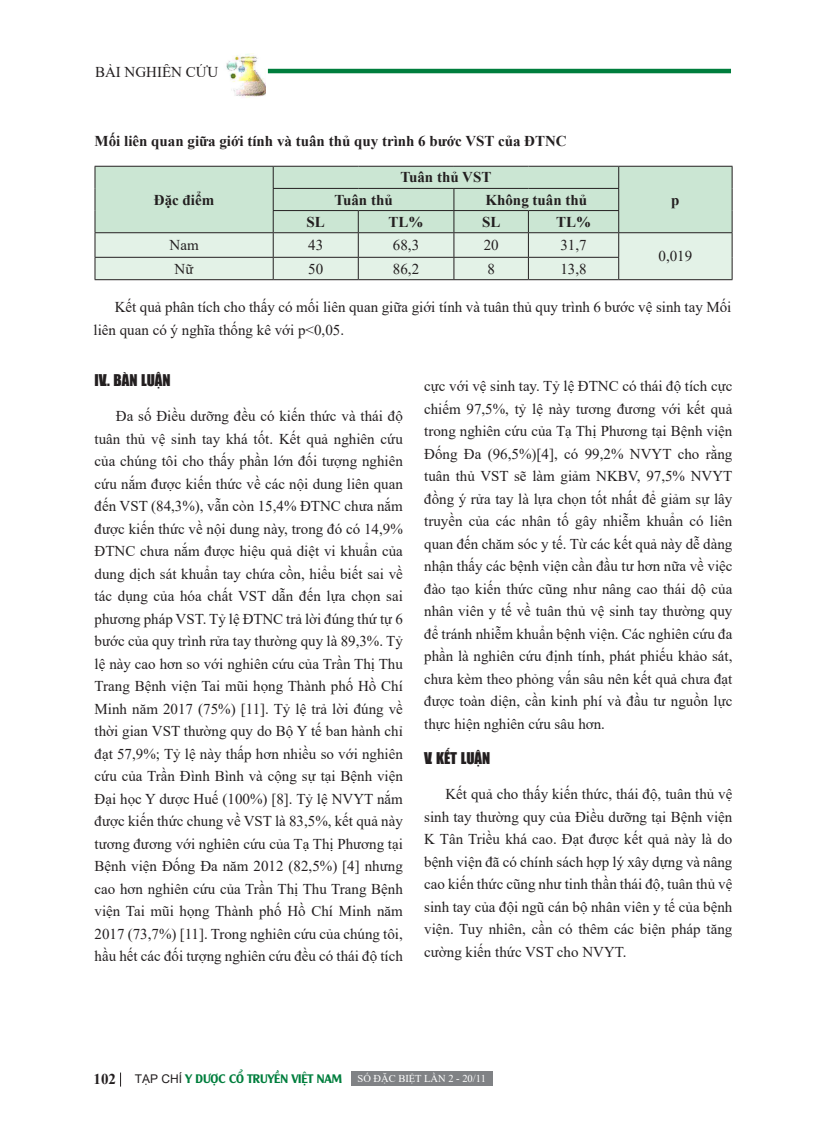
<style>
.page{position:relative;width:825px;height:1144px;background:#fff}
.page>*{position:absolute;margin:0;border:0;box-sizing:border-box;transform-origin:0 0}
.t1{font:15px/22.5px "Times New Roman";color:#231f20;text-align:justify}
.t2{font:700 15px "Times New Roman";color:#231f20}
.t3{font:15px "UTM Impact";color:#231f20}
.t4{font:12px "UTM Alexander";color:#007e3d}
.t5{font:10.5px "Times New Roman";color:#fff}
.s1{font-family:"Arial";color:#231f20}
</style>
<div class="page">
<hr style="left:268px;top:69px;width:463px;height:4px;background:#007e3d">
<div style="left:94px;top:63px;width:147px;height:19px;border:2px solid #fff;border-radius:6px"></div>
<img style="left:223px;top:54px;width:42px;height:44px">
<div style="left:351px;top:1071px;width:141px;height:14px;background:#808285"></div>
<svg style="left:120px;top:1072px;width:1px;height:14px"></svg>
<hr style="left:95px;top:166px;width:178px;height:1px;background:#231f20">
<hr style="left:273px;top:166px;width:85px;height:1px;background:#231f20">
<hr style="left:358px;top:166px;width:96px;height:1px;background:#231f20">
<hr style="left:454px;top:166px;width:74px;height:1px;background:#231f20">
<hr style="left:528px;top:166px;width:91px;height:1px;background:#231f20">
<hr style="left:619px;top:166px;width:113px;height:1px;background:#231f20">
<svg style="left:95px;top:167px;width:638px;height:113px;background:#cee3d4"></svg>
<hr style="left:95px;top:279px;width:178px;height:1px;background:#231f20">
<hr style="left:273px;top:279px;width:85px;height:1px;background:#231f20">
<hr style="left:358px;top:279px;width:96px;height:1px;background:#231f20">
<hr style="left:454px;top:279px;width:74px;height:1px;background:#231f20">
<hr style="left:528px;top:279px;width:91px;height:1px;background:#231f20">
<p class="t1" style="left:95px;top:61px;width:125px">BÀI NGHIÊN CỨU</p>
<p class="t2" style="left:95px;top:130px;width:474px">Mối liên quan giữa giới tính và tuân thủ quy trình 6 bước VST của ĐTNC</p>
<p class="t2" style="left:154px;top:189px;width:62px">Đặc điểm</p>
<p class="t2" style="left:400px;top:167px;width:92px">Tuân thủ VST</p>
<p class="t2" style="left:334px;top:189px;width:60px">Tuân thủ</p>
<p class="t2" style="left:485px;top:189px;width:103px">Không tuân thủ</p>
<p class="t2" style="left:671px;top:189px;width:10px">p</p>
<p class="t2" style="left:307px;top:211px;width:20px">SL</p>
<p class="t2" style="left:389px;top:211px;width:37px">TL%</p>
<p class="t2" style="left:482px;top:211px;width:20px">SL</p>
<p class="t2" style="left:556px;top:211px;width:37px">TL%</p>
<p class="t1" style="left:170px;top:233px;width:31px">Nam</p>
<p class="t1" style="left:308px;top:233px;width:16px">43</p>
<p class="t1" style="left:393px;top:233px;width:28px">68,3</p>
<p class="t1" style="left:484px;top:233px;width:16px">20</p>
<p class="t1" style="left:560px;top:233px;width:28px">31,7</p>
<p class="t1" style="left:658px;top:245px;width:35px">0,019</p>
<p class="t1" style="left:175px;top:257px;width:20px">Nữ</p>
<p class="t1" style="left:308px;top:257px;width:16px">50</p>
<p class="t1" style="left:393px;top:257px;width:28px">86,2</p>
<p class="t1" style="left:487px;top:257px;width:9px">8</p>
<p class="t1" style="left:560px;top:257px;width:28px">13,8</p>
<p class="t1" style="left:94px;top:296px;width:639px;text-indent:21px">Kết quả phân tích cho thấy có mối liên quan giữa giới tính và tuân thủ quy trình 6 bước vệ sinh tay Mối liên quan có ý nghĩa thống kê với p&lt;0,05.</p>
<p class="t3" style="left:95px;top:369px;width:78px">IV.. BÀN LUẬN</p>
<p class="t1" style="left:95px;top:405px;width:310px;text-indent:21px">Đa số Điều dưỡng đều có kiến thức và thái độ tuân thủ vệ sinh tay khá tốt. Kết quả nghiên cứu của chúng tôi cho thấy phần lớn đối tượng nghiên cứu nắm được kiến thức về các nội dung liên quan đến VST (84,3%), vẫn còn 15,4% ĐTNC chưa nắm được kiến thức về nội dung này, trong đó có 14,9% ĐTNC chưa nắm được hiệu quả diệt vi khuẩn của dung dịch sát khuẩn tay chứa cồn, hiểu biết sai về tác dụng của hóa chất VST dẫn đến lựa chọn sai phương pháp VST. Tỷ lệ ĐTNC trả lời đúng thứ tự 6 bước của quy trình rửa tay thường quy là 89,3%. Tỷ lệ này cao hơn so với nghiên cứu của Trần Thị Thu Trang Bệnh viện Tai mũi họng Thành phố Hồ Chí Minh năm 2017 (75%) [11]. Tỷ lệ trả lời đúng về thời gian VST thường quy do Bộ Y tế ban hành chỉ đạt 57,9%; Tỷ lệ này thấp hơn nhiều so với nghiên cứu của Trần Đình Bình và cộng sự tại Bệnh viện Đại học Y dược Huế (100%) [8]. Tỷ lệ NVYT nắm được kiến thức chung về VST là 83,5%, kết quả này tương đương với nghiên cứu của Tạ Thị Phương tại Bệnh viện Đống Đa năm 2012 (82,5%) [4] nhưng cao hơn nghiên cứu của Trần Thị Thu Trang Bệnh viện Tai mũi họng Thành phố Hồ Chí Minh năm 2017 (73,7%) [11]. Trong nghiên cứu của chúng tôi, hầu hết các đối tượng nghiên cứu đều có thái độ tích</p>
<p class="t1" style="left:424px;top:374px;width:310px">cực với vệ sinh tay. Tỷ lệ ĐTNC có thái độ tích cực chiếm 97,5%, tỷ lệ này tương đương với kết quả trong nghiên cứu của Tạ Thị Phương tại Bệnh viện Đống Đa (96,5%)[4], có 99,2% NVYT cho rằng tuân thủ VST sẽ làm giảm NKBV, 97,5% NVYT đồng ý rửa tay là lựa chọn tốt nhất để giảm sự lây truyền của các nhân tố gây nhiễm khuẩn có liên quan đến chăm sóc y tế. Từ các kết quả này dễ dàng nhận thấy các bệnh viện cần đầu tư hơn nữa về việc đào tạo kiến thức cũng như nâng cao thái dộ của nhân viên y tế về tuân thủ vệ sinh tay thường quy để tránh nhiễm khuẩn bệnh viện. Các nghiên cứu đa phần là nghiên cứu định tính, phát phiếu khảo sát, chưa kèm theo phỏng vấn sâu nên kết quả chưa đạt được toàn diện, cần kinh phí và đầu tư nguồn lực thực hiện nghiên cứu sâu hơn.</p>
<p class="t3" style="left:424px;top:747px;width:68px">V. KẾT LUẬN</p>
<p class="t1" style="left:424px;top:782px;width:310px;text-indent:21px">Kết quả cho thấy kiến thức, thái độ, tuân thủ vệ sinh tay thường quy của Điều dưỡng tại Bệnh viện K Tân Triều khá cao. Đạt được kết quả này là do bệnh viện đã có chính sách hợp lý xây dựng và nâng cao kiến thức cũng như tinh thần thái độ, tuân thủ vệ sinh tay của đội ngũ cán bộ nhân viên y tế của bệnh viện. Tuy nhiên, cần có thêm các biện pháp tăng cường kiến thức VST cho NVYT.</p>
<p class="t2" style="left:94px;top:1068px;width:24px">102</p>
<p class="t4" style="left:135px;top:1070px;width:209px"><span class="s1">TẠP CHÍ</span> Y DƯỢC CỔ TRUYỀN VIỆT NAM</p>
<p class="t5" style="left:358px;top:1071px;width:130px">SỐ ĐẶC BIỆT LẦN 2 - 20/11</p>
</div>
